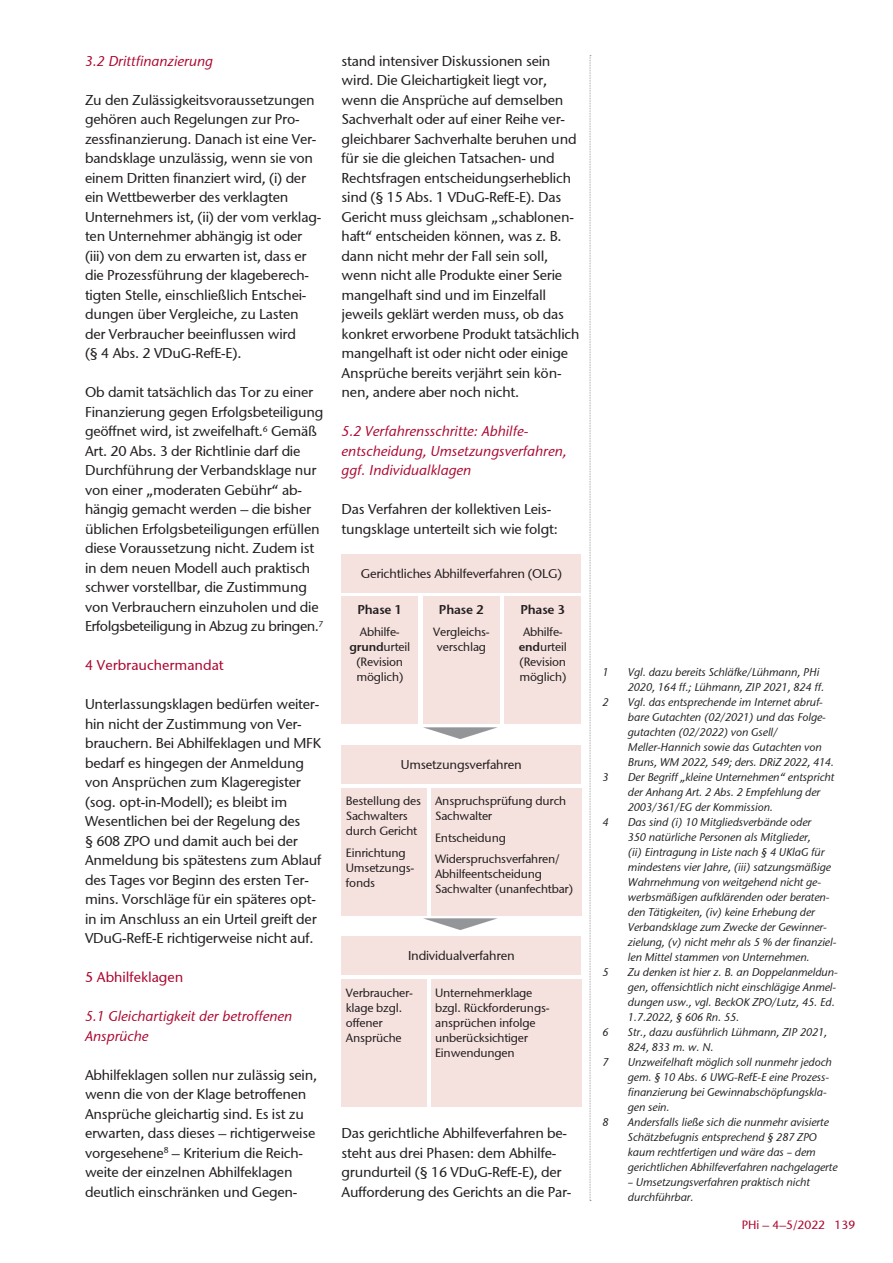
<style>
.page{position:relative;width:893px;height:1263px;background:#fff}
.page>*{position:absolute;margin:0;border:0;box-sizing:border-box;transform-origin:0 0}
.Bodytext{font:14.25px/19.5px "Stone Sans GC Re";letter-spacing:-.015em;color:#231f20}
.Subhead_kursiv{font:italic 14.25px/19.5px "Stone Sans GC Re";color:#ac062f}
.Subhead_bold{font:14.25px "Stone Sans GC Re";color:#ac062f}
.Bodytext-2{font:12.75px "Stone Sans GC Re";letter-spacing:-.015em;color:#231f20}
.Bodytext-3{font:600 12.75px "Stone Sans GC Re";letter-spacing:-.015em;color:#231f20}
.Bodytext-4{font:12px/15px "Stone Sans GC Re";letter-spacing:-.015em;color:#231f20}
.t1{font:12px "Stone Sans GC Re";color:#ac062f}
.Fussnote{font:italic 11.25px/15px "Stone Sans GC Re";letter-spacing:-.01em;color:#231f20}
.s1{font-weight:600}
</style>
<div class="page">
<svg style="left:590px;top:55px;width:1px;height:1146px"></svg>
<div style="left:342px;top:596px;width:76px;height:128px;background:#f5e1dd"></div>
<div style="left:505px;top:596px;width:76px;height:128px;background:#f5e1dd"></div>
<div style="left:423px;top:596px;width:77px;height:128px;background:#f5e1dd"></div>
<div style="left:342px;top:554px;width:239px;height:38px;background:#f5e1dd"></div>
<div style="left:342px;top:788px;width:85px;height:127px;background:#f5e1dd"></div>
<div style="left:431px;top:788px;width:150px;height:127px;background:#f5e1dd"></div>
<div style="left:342px;top:745px;width:239px;height:38px;background:#f5e1dd"></div>
<div style="left:342px;top:979px;width:85px;height:128px;background:#f5e1dd"></div>
<div style="left:431px;top:979px;width:150px;height:128px;background:#f5e1dd"></div>
<div style="left:342px;top:936px;width:239px;height:39px;background:#f5e1dd"></div>
<p class="Subhead_kursiv" style="left:85px;top:51px;width:129px">3.2 Drittfinanzierung</p>
<p class="Bodytext" style="left:85px;top:90px;width:238px">Zu den Zulässigkeitsvoraussetzungen gehören auch Regelungen zur Pro&shy;zessfinanzierung. Danach ist eine Ver&shy;bandsklage unzulässig, wenn sie von einem Dritten finanziert wird, (i) der ein Wettbewerber des verklagten Unternehmers ist, (ii) der vom verklag&shy;ten Unternehmer abhängig ist oder (iii) von dem zu erwarten ist, dass er die Prozessführung der klageberech&shy;tigten Stelle, einschließlich Entschei&shy;dungen über Vergleiche, zu Lasten der Verbraucher beeinflussen wird<br>(§ 4 Abs. 2 VDuG-RefE-E).</p>
<p class="Bodytext" style="left:85px;top:383px;width:240px">Ob damit tatsächlich das Tor zu einer Finanzierung gegen Erfolgsbeteiligung geöffnet wird, ist zweifelhaft.<sup>6</sup> Gemäß Art. 20 Abs. 3 der Richtlinie darf die Durchführung der Verbandsklage nur von einer „moderaten Gebühr“ ab-- hängig gemacht werden – die bisher üblichen Erfolgsbeteiligungen erfüllen diese Voraussetzung nicht. Zudem ist in dem neuen Modell auch praktisch schwer vorstellbar, die Zustimmung von Verbrauchern einzuholen und die Erfolgsbeteiligung in Abzug zu bringen.<sup>7</sup></p>
<p class="Subhead_bold" style="left:85px;top:657px;width:140px">4 Verbrauchermandat</p>
<p class="Bodytext" style="left:85px;top:695px;width:238px">Unterlassungsklagen bedürfen weiter&shy;hin nicht der Zustimmung von Ver&shy;brauchern. Bei Abhilfeklagen und MFK bedarf es hingegen der Anmeldung von Ansprüchen zum Klageregister (sog. opt-in-Modell); es bleibt im Wesentlichen bei der Regelung des<br>§ 608 ZPO und damit auch bei der Anmeldung bis spätestens zum Ablauf des Tages vor Beginn des ersten Ter&shy;mins. Vorschläge für ein späteres opt&shy;in im Anschluss an ein Urteil greift der VDuG-RefE-E richtigerweise nicht auf.</p>
<p class="Subhead_bold" style="left:85px;top:969px;width:100px">5 Abhilfeklagen</p>
<p class="Subhead_kursiv" style="left:85px;top:1007px;width:209px">5.1 Gleichartigkeit der betroffenen<br>Ansprüche</p>
<p class="Bodytext" style="left:85px;top:1065px;width:234px">Abhilfeklagen sollen nur zulässig sein, wenn die von der Klage betroffenen Ansprüche gleichartig sind. Es ist zu erwarten, dass dieses – richtigerweise vorgesehene<sup>8</sup> – Kriterium die Reich&shy;weite der einzelnen Abhilfeklagen deutlich einschränken und Gegen-</p>
<p class="Bodytext" style="left:342px;top:51px;width:239px">stand intensiver Diskussionen sein wird. Die Gleichartigkeit liegt vor, wenn die Ansprüche auf demselben Sachverhalt oder auf einer Reihe ver&shy;gleichbarer Sachverhalte beruhen und für sie die gleichen Tatsachen- und Rechtsfragen entscheidungserheblich sind (§ 15 Abs. 1 VDuG-RefE-E). Das Gericht muss gleichsam „schablonen&shy;haft“ entscheiden können, was z. B. dann nicht mehr der Fall sein soll, wenn nicht alle Produkte einer Serie mangelhaft sind und im Einzelfall jeweils geklärt werden muss, ob das konkret erworbene Produkt tatsächlich mangelhaft ist oder nicht oder einige Ansprüche bereits verjährt sein kön&shy;nen, andere aber noch nicht.</p>
<p class="Subhead_kursiv" style="left:342px;top:422px;width:227px">5.2 Verfahrensschritte: Abhilfe&shy;entscheidung, Umsetzungsverfahren, ggf. Individualklagen</p>
<p class="Bodytext" style="left:342px;top:500px;width:218px">Das Verfahren der kollektiven Leis&shy;tungsklage unterteilt sich wie folgt:</p>
<p class="Bodytext-2" style="left:361px;top:565px;width:203px">Gerichtliches Abhilfeverfahren (OLG)</p>
<p class="Bodytext-3" style="left:357px;top:602px;width:47px">Phase 1</p>
<p class="Bodytext-4" style="left:349px;top:624px;width:62px;text-align:center">Abhilfe&shy;<span class="s1">grund</span>urteil</p>
<p class="Bodytext-4" style="left:356px;top:654px;width:48px">(Revision möglich)</p>
<p class="Bodytext-3" style="left:439px;top:602px;width:47px">Phase 2</p>
<p class="Bodytext-4" style="left:433px;top:624px;width:57px;text-align:center">Vergleichs&shy;verschlag</p>
<p class="Bodytext-3" style="left:520px;top:602px;width:47px">Phase 3</p>
<p class="Bodytext-4" style="left:519px;top:624px;width:50px;text-align:center">Abhilfe&shy;<span class="s1">end</span>urteil</p>
<p class="Bodytext-4" style="left:519px;top:654px;width:48px">(Revision möglich)</p>
<p class="Bodytext-2" style="left:401px;top:757px;width:123px">Umsetzungsverfahren</p>
<p class="Bodytext-4" style="left:346px;top:793px;width:77px">Bestellung des<br>Sachwalters durch Gericht</p>
<p class="Bodytext-4" style="left:346px;top:845px;width:70px">Einrichtung<br>Umsetzungs&shy;fonds</p>
<p class="Bodytext-4" style="left:435px;top:793px;width:133px">Anspruchsprüfung durch<br>Sachwalter</p>
<p class="Bodytext-4" style="left:435px;top:830px;width:72px">Entscheidung</p>
<p class="Bodytext-4" style="left:435px;top:851px;width:139px">Widerspruchsverfahren/<br>Abhilfeentscheidung<br>Sachwalter (unanfechtbar)</p>
<p class="Bodytext-2" style="left:408px;top:948px;width:108px">Individualverfahren</p>
<p class="Bodytext-4" style="left:346px;top:985px;width:69px">Verbraucher&shy;klage bzgl. offener<br>Ansprüche</p>
<p class="Bodytext-4" style="left:435px;top:985px;width:115px">Unternehmerklage bzgl. Rückforderungs&shy;ansprüchen infolge unberücksichtiger<br>Einwendungen</p>
<p class="Bodytext" style="left:342px;top:1124px;width:231px">Das gerichtliche Abhilfeverfahren be-- steht aus drei Phasen: dem Abhilfe&shy;grundurteil (§ 16 VDuG-RefE-E), der Aufforderung des Gerichts an die Par-</p>
<p class="Fussnote" style="left:602px;top:664px;width:8px">1</p>
<p class="Fussnote" style="left:628px;top:664px;width:198px">Vgl. dazu bereits Schläfke/Lühmann, PHi<br>2020, 164 ff.; Lühmann, ZIP 2021, 824 ff.</p>
<p class="Fussnote" style="left:602px;top:694px;width:8px">2</p>
<p class="Fussnote" style="left:628px;top:694px;width:208px">Vgl. das entsprechende im Internet abruf&shy;bare Gutachten (02/2021) und das Folge&shy;gutachten (02/2022) von Gsell/ Meller-Hannich sowie das Gutachten von Bruns, WM 2022, 549; ders. DRiZ 2022, 414.</p>
<p class="Fussnote" style="left:602px;top:769px;width:8px">3</p>
<p class="Fussnote" style="left:628px;top:769px;width:208px">Der Begriff „kleine Unternehmen“ entspricht der Anhang Art. 2 Abs. 2 Empfehlung der<br>2003/361/EG der Kommission.</p>
<p class="Fussnote" style="left:602px;top:814px;width:8px">4</p>
<p class="Fussnote" style="left:628px;top:814px;width:210px">Das sind (i) 10 Mitgliedsverbände oder<br>350 natürliche Personen als Mitglieder,<br>(ii) Eintragung in Liste nach § 4 UKlaG für mindestens vier Jahre, (iii) satzungsmäßige Wahrnehmung von weitgehend nicht ge-- werbsmäßigen aufklärenden oder beraten&shy;den Tätigkeiten, (iv) keine Erhebung der Verbandsklage zum Zwecke der Gewinner&shy;zielung, (v) nicht mehr als 5 % der finanziel&shy;len Mittel stammen von Unternehmen.</p>
<p class="Fussnote" style="left:602px;top:964px;width:8px">5</p>
<p class="Fussnote" style="left:628px;top:964px;width:211px">Zu denken ist hier z. B. an Doppelanmeldun&shy;gen, offensichtlich nicht einschlägige Anmel&shy;dungen usw., vgl. BeckOK ZPO/Lutz, 45. Ed.<br>1.7.2022, § 606 Rn. 55.</p>
<p class="Fussnote" style="left:602px;top:1024px;width:8px">6</p>
<p class="Fussnote" style="left:628px;top:1024px;width:201px">Str., dazu ausführlich Lühmann, ZIP 2021,<br>824, 833 m. w. N.</p>
<p class="Fussnote" style="left:602px;top:1054px;width:8px">7</p>
<p class="Fussnote" style="left:628px;top:1054px;width:205px">Unzweifelhaft möglich soll nunmehr jedoch gem. § 10 Abs. 6 UWG-RefE-E eine Prozess&shy;finanzierung bei Gewinnabschöpfungskla&shy;gen sein.</p>
<p class="Fussnote" style="left:602px;top:1114px;width:8px">8</p>
<p class="Fussnote" style="left:628px;top:1114px;width:211px">Andersfalls ließe sich die nunmehr avisierte Schätzbefugnis entsprechend § 287 ZPO kaum rechtfertigen und wäre das – dem gerichtlichen Abhilfeverfahren nachgelagerte</p>
<p class="Fussnote" style="left:628px;top:1174px;width:183px">– Umsetzungsverfahren praktisch nicht durchführbar.</p>
<p class="t1" style="left:742px;top:1218px;width:115px">PHi – 4–5/2022 139</p>
</div>
